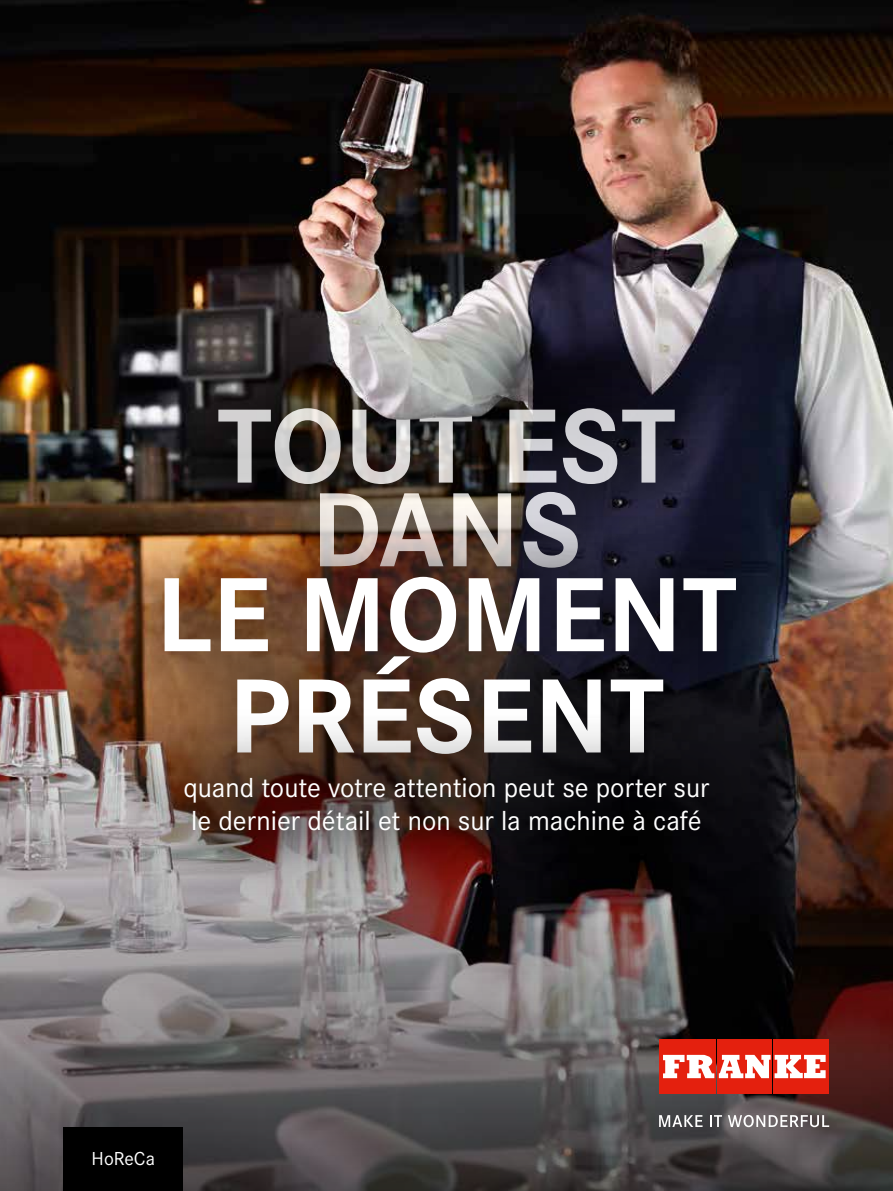
<style>
.page{position:relative;width:893px;height:1191px;background:#fff}
.page>*{position:absolute;margin:0;border:0;box-sizing:border-box;transform-origin:0 0}
.t1{font:700 109.35px/84.3px "Corporate S";color:#fff;text-align:center}
.t2{font:28.5px/33px "Corporate S";color:#fff}
.t3{font:19.5px "Corporate S";color:#fff}
</style>
<div class="page">
<img style="left:0;top:0;width:893px;height:587px">
<img style="left:0;top:587px;width:893px;height:604px">
<div style="left:659px;top:1038px;width:57px;height:55px;background:#e4200e"></div>
<div style="left:717px;top:1038px;width:55px;height:55px;background:#e4200e"></div>
<div style="left:773px;top:1038px;width:56px;height:55px;background:#e4200e"></div>
<svg style="left:663px;top:1054px;width:163px;height:24px"></svg>
<svg style="left:659px;top:1115px;width:44px;height:12px"></svg>
<svg style="left:710px;top:1115px;width:12px;height:12px"></svg>
<svg style="left:728px;top:1115px;width:101px;height:12px"></svg>
<div style="left:152px;top:340px;width:589px;height:295px;background:#000;opacity:.75"></div>
<div style="left:95px;top:509px;width:707px;height:312px;background:#000;opacity:.5"></div>
<div style="left:112px;top:704px;width:670px;height:203px;background:#000;opacity:.5"></div>
<img style="left:0;top:0;width:527px;height:459px">
<div style="left:64px;top:1127px;width:119px;height:64px;background:#000"></div>
<h1 class="t1" style="left:156px;top:395px;width:583px">TOUT EST<br>DANS<br>LE MOMENT</h1>
<h1 class="t1" style="left:229px;top:665px;width:437px">PRÉSENT</h1>
<p class="t2" style="left:183px;top:769px;width:528px">quand toute votre attention peut se porter sur le dernier détail et non sur la machine à café</p>
<p class="t3" style="left:92px;top:1144px;width:65px">HoReCa</p>
</div>
